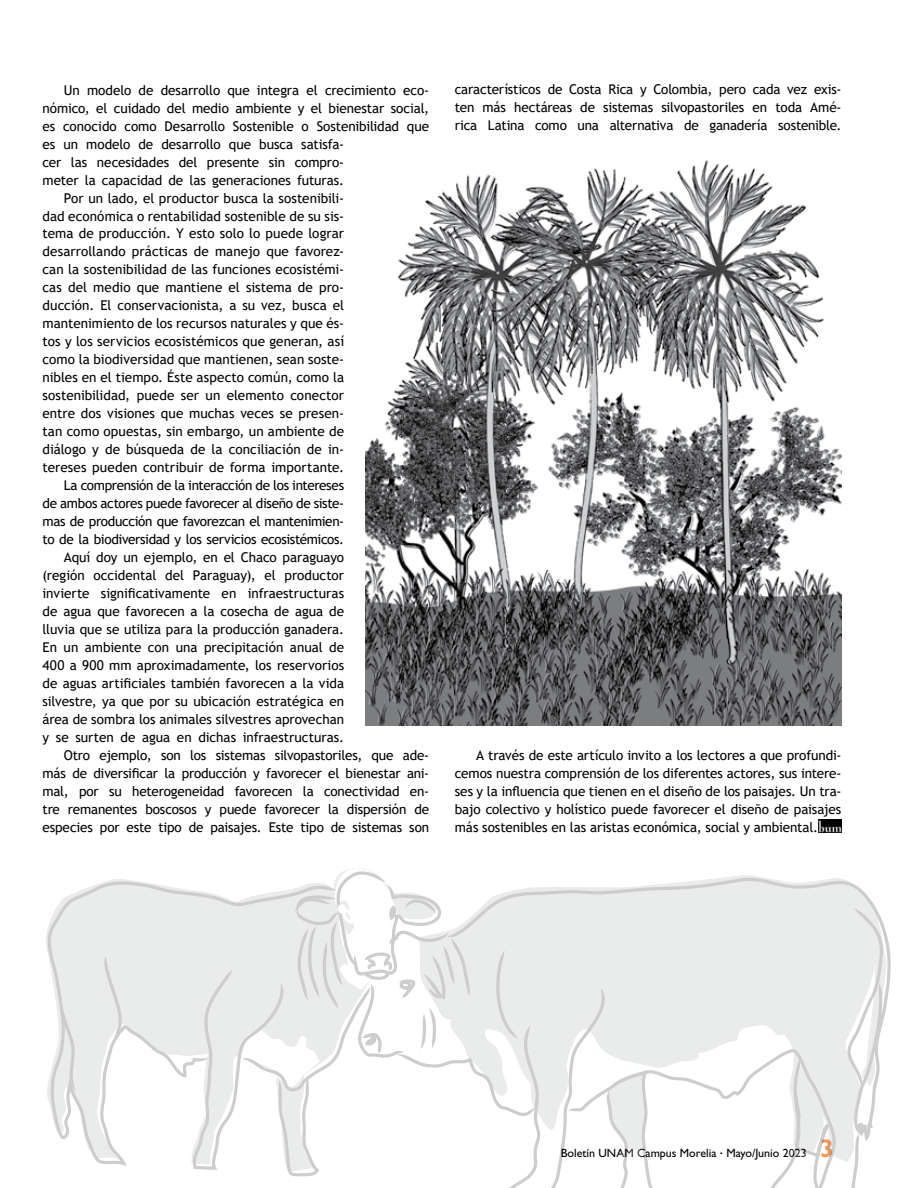
<style>
.page{position:relative;width:918px;height:1188px;background:#fff}
.page>*{position:absolute;margin:0;border:0;box-sizing:border-box;transform-origin:0 0}
.t1{font:13.5px/18px "Trebuchet MS";letter-spacing:-.005em;color:#000;text-align:justify}
.t2{font:13.5px "Trebuchet MS";letter-spacing:-.025em;color:#000}
.t3{font:12px "Gill Sans Std";color:#000}
.s1{font-weight:700;font-size:25.5px;color:#f79552}
</style>
<div class="page">
<svg style="left:48px;top:881px;width:116px;height:286px;fill:#eaebeb"></svg>
<svg style="left:164px;top:869px;width:719px;height:319px"></svg>
<svg style="left:62px;top:1009px;width:14px;height:82px"></svg>
<svg style="left:104px;top:956px;width:18px;height:81px"></svg>
<img style="left:818px;top:820px;width:23px;height:13px">
<img style="left:365px;top:160px;width:476px;height:566px">
<p class="t1" style="left:64px;top:81px;width:367px">Un modelo de desarrollo que integra el crecimiento eco-</p>
<p class="t1" style="left:43px;top:99px;width:388px">nómico, el cuidado del medio ambiente y el bienestar social,</p>
<p class="t1" style="left:43px;top:117px;width:388px">es conocido como Desarrollo Sostenible o Sostenibilidad que</p>
<p class="t1" style="left:43px;top:135px;width:303px">es un modelo de desarrollo que busca satisfa-</p>
<p class="t1" style="left:43px;top:153px;width:303px">cer las necesidades del presente sin compro-</p>
<p class="t1" style="left:43px;top:171px;width:303px">meter la capacidad de las generaciones futuras.</p>
<p class="t1" style="left:64px;top:189px;width:282px">Por un lado, el productor busca la sostenibili-</p>
<p class="t1" style="left:43px;top:207px;width:303px">dad económica o rentabilidad sostenible de su sis-</p>
<p class="t1" style="left:43px;top:225px;width:303px">tema de producción. Y esto solo lo puede lograr</p>
<p class="t1" style="left:43px;top:243px;width:303px">desarrollando prácticas de manejo que favorez-</p>
<p class="t1" style="left:43px;top:261px;width:303px">can la sostenibilidad de las funciones ecosistémi-</p>
<p class="t1" style="left:43px;top:279px;width:303px">cas del medio que mantiene el sistema de pro-</p>
<p class="t1" style="left:43px;top:297px;width:303px">ducción. El conservacionista, a su vez, busca el</p>
<p class="t1" style="left:43px;top:315px;width:303px">mantenimiento de los recursos naturales y que és-</p>
<p class="t1" style="left:43px;top:333px;width:303px">tos y los servicios ecosistémicos que generan, así</p>
<p class="t1" style="left:43px;top:351px;width:303px">como la biodiversidad que mantienen, sean soste-</p>
<p class="t1" style="left:43px;top:369px;width:303px">nibles en el tiempo. Éste aspecto común, como la</p>
<p class="t1" style="left:43px;top:387px;width:303px">sostenibilidad, puede ser un elemento conector</p>
<p class="t1" style="left:43px;top:405px;width:303px">entre dos visiones que muchas veces se presen-</p>
<p class="t1" style="left:43px;top:423px;width:303px">tan como opuestas, sin embargo, un ambiente de</p>
<p class="t1" style="left:43px;top:441px;width:303px">diálogo y de búsqueda de la conciliación de in-</p>
<p class="t1" style="left:43px;top:459px;width:303px">tereses pueden contribuir de forma importante.</p>
<p class="t2" style="left:64px;top:477px;width:282px">La comprensión de la interacción de los intereses</p>
<p class="t2" style="left:43px;top:495px;width:303px">de ambos actores puede favorecer al diseño de siste-</p>
<p class="t2" style="left:43px;top:513px;width:303px">mas de producción que favorezcan el mantenimien-</p>
<p class="t2" style="left:43px;top:531px;width:303px">to de la biodiversidad y los servicios ecosistémicos.</p>
<p class="t1" style="left:64px;top:549px;width:282px">Aquí doy un ejemplo, en el Chaco paraguayo</p>
<p class="t1" style="left:43px;top:567px;width:303px">(región occidental del Paraguay), el productor</p>
<p class="t1" style="left:43px;top:585px;width:303px">invierte significativamente en infraestructuras</p>
<p class="t1" style="left:43px;top:603px;width:303px">de agua que favorecen a la cosecha de agua de</p>
<p class="t1" style="left:43px;top:621px;width:303px">lluvia que se utiliza para la producción ganadera.</p>
<p class="t1" style="left:43px;top:639px;width:303px">En un ambiente con una precipitación anual de</p>
<p class="t1" style="left:43px;top:657px;width:303px">400 a 900 mm aproximadamente, los reservorios</p>
<p class="t1" style="left:43px;top:675px;width:303px">de aguas artificiales también favorecen a la vida</p>
<p class="t1" style="left:43px;top:693px;width:303px">silvestre, ya que por su ubicación estratégica en</p>
<p class="t1" style="left:43px;top:710px;width:303px">área de sombra los animales silvestres aprovechan</p>
<p class="t1" style="left:43px;top:728px;width:303px">y se surten de agua en dichas infraestructuras.</p>
<p class="t1" style="left:64px;top:746px;width:367px">Otro ejemplo, son los sistemas silvopastoriles, que ade-</p>
<p class="t1" style="left:43px;top:764px;width:388px">más de diversificar la producción y favorecer el bienestar ani-</p>
<p class="t1" style="left:43px;top:782px;width:388px">mal, por su heterogeneidad favorecen la conectividad en-</p>
<p class="t1" style="left:43px;top:800px;width:388px">tre remanentes boscosos y puede favorecer la dispersión de</p>
<p class="t1" style="left:43px;top:818px;width:388px">especies por este tipo de paisajes. Este tipo de sistemas son</p>
<p class="t1" style="left:455px;top:80px;width:388px">característicos de Costa Rica y Colombia, pero cada vez exis&shy;ten más hectáreas de sistemas silvopastoriles en toda Amé&shy;rica Latina como una alternativa de ganadería sostenible.</p>
<p class="t1" style="left:455px;top:746px;width:388px;text-indent:21px">A través de este artículo invito a los lectores a que profundi&shy;cemos nuestra comprensión de los diferentes actores, sus intere&shy;ses y la influencia que tienen en el diseño de los paisajes. Un tra&shy;bajo colectivo y holístico puede favorecer el diseño de paisajes más sostenibles en las aristas económica, social y ambiental.</p>
<p class="t3" style="left:561px;top:1146px;width:275px">Boletín UNAM Campus Morelia <sup>.</sup> Mayo/Junio 2023 <span class="s1">3</span></p>
</div>
